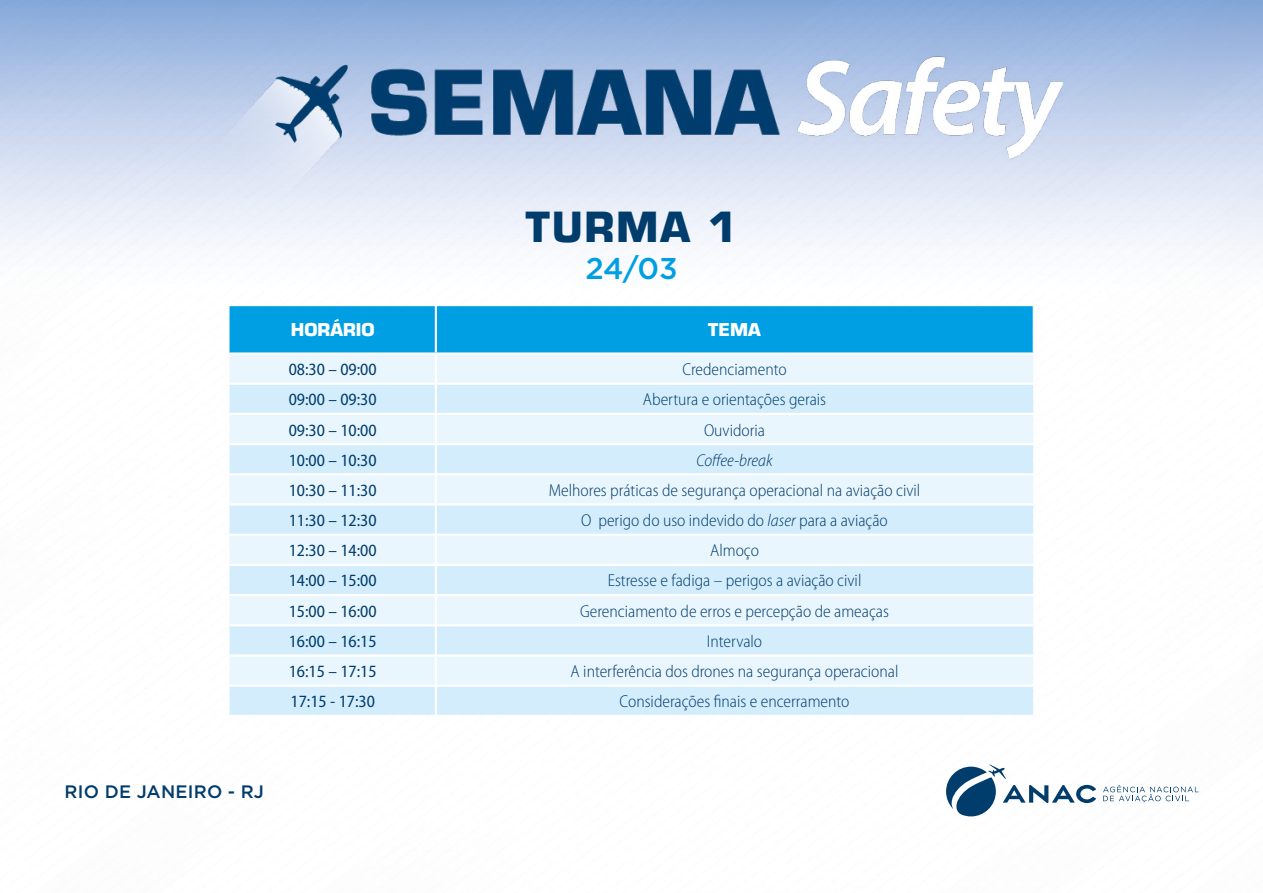
<style>
.page{position:relative;width:1263px;height:893px;background:#fff}
.page>*{position:absolute;margin:0;border:0;box-sizing:border-box;transform-origin:0 0}
.t1{font:700 40.5px "Eurostile";letter-spacing:.04em;color:#003c6c}
.t2{font:500 30px "Gotham HTF";color:#009fe3}
.t3{font:500 18px "Gotham HTF";letter-spacing:.015em;color:#003c6d}
.t4{font:300 semi-condensed 17.25px "Myriad Pro";color:#003c6c}
.t5{font:semi-condensed 17.25px "Myriad Pro";color:#003c6c}
.t6{font:italic 300 semi-condensed 17.25px "Myriad Pro";color:#003c6c}
.t7{font:700 17.25px "Eurostile";color:#fff}
.s1{font-style:italic}
</style>
<div class="page">
<img style="left:201px;top:45px;width:861px;height:176px">
<svg style="left:946px;top:764px;width:150px;height:52px"></svg>
<svg style="left:1103px;top:785px;width:95px;height:17px"></svg>
<div style="left:229px;top:306px;width:804px;height:46px;background:#009fe3"></div>
<div style="left:229px;top:355px;width:804px;height:28px;background:#eaf6fe"></div>
<svg style="left:229px;top:385px;width:804px;height:330px;background:#def1fc"></svg>
<hr style="left:435px;top:355px;width:2px;height:28px;background:#fff">
<hr style="left:229px;top:413px;width:207px;height:2px;background:#fff">
<hr style="left:229px;top:443px;width:207px;height:2px;background:#fff">
<hr style="left:229px;top:473px;width:207px;height:2px;background:#fff">
<hr style="left:229px;top:503px;width:207px;height:3px;background:#fff">
<hr style="left:229px;top:534px;width:207px;height:2px;background:#fff">
<hr style="left:229px;top:564px;width:207px;height:2px;background:#fff">
<hr style="left:229px;top:594px;width:207px;height:2px;background:#fff">
<hr style="left:229px;top:624px;width:207px;height:2px;background:#fff">
<hr style="left:229px;top:654px;width:207px;height:3px;background:#fff">
<hr style="left:229px;top:685px;width:207px;height:2px;background:#fff">
<hr style="left:435px;top:306px;width:2px;height:46px;background:#fff">
<hr style="left:435px;top:385px;width:2px;height:28px;background:#fff">
<hr style="left:435px;top:445px;width:2px;height:28px;background:#fff">
<hr style="left:435px;top:506px;width:2px;height:28px;background:#fff">
<hr style="left:435px;top:566px;width:2px;height:28px;background:#fff">
<hr style="left:435px;top:415px;width:2px;height:28px;background:#fff">
<hr style="left:436px;top:413px;width:597px;height:2px;background:#fff">
<hr style="left:436px;top:443px;width:597px;height:2px;background:#fff">
<hr style="left:435px;top:475px;width:2px;height:28px;background:#fff">
<hr style="left:436px;top:473px;width:597px;height:2px;background:#fff">
<hr style="left:436px;top:503px;width:597px;height:3px;background:#fff">
<hr style="left:435px;top:536px;width:2px;height:28px;background:#fff">
<hr style="left:435px;top:596px;width:2px;height:28px;background:#fff">
<hr style="left:435px;top:626px;width:2px;height:28px;background:#fff">
<hr style="left:435px;top:657px;width:2px;height:28px;background:#fff">
<hr style="left:435px;top:687px;width:2px;height:28px;background:#fff">
<hr style="left:436px;top:534px;width:597px;height:2px;background:#fff">
<hr style="left:436px;top:594px;width:597px;height:2px;background:#fff">
<hr style="left:436px;top:564px;width:597px;height:2px;background:#fff">
<hr style="left:436px;top:624px;width:597px;height:2px;background:#fff">
<hr style="left:436px;top:654px;width:597px;height:3px;background:#fff">
<hr style="left:436px;top:685px;width:597px;height:2px;background:#fff">
<h1 class="t1" style="left:526px;top:201px;width:213px">TURMA 1</h1>
<h2 class="t2" style="left:585px;top:251px;width:94px">24/03</h2>
<p class="t7" style="left:291px;top:319px;width:85px">HORÁRIO</p>
<p class="t7" style="left:708px;top:319px;width:54px">TEMA</p>
<p class="t5" style="left:289px;top:359px;width:89px">08:30 – 09:00</p>
<p class="t4" style="left:682px;top:359px;width:106px">Credenciamento</p>
<p class="t5" style="left:289px;top:389px;width:89px">09:00 – 09:30</p>
<p class="t4" style="left:643px;top:389px;width:185px">Abertura e orientações gerais</p>
<p class="t5" style="left:289px;top:419px;width:89px">09:30 – 10:00</p>
<p class="t4" style="left:704px;top:419px;width:63px">Ouvidoria</p>
<p class="t5" style="left:289px;top:449px;width:89px">10:00 – 10:30</p>
<p class="t6" style="left:696px;top:450px;width:78px">Coffee-break</p>
<p class="t5" style="left:289px;top:480px;width:89px">10:30 – 11:30</p>
<p class="t4" style="left:549px;top:480px;width:373px">Melhores práticas de segurança operacional na aviação civil</p>
<p class="t5" style="left:289px;top:510px;width:89px">11:30 – 12:30</p>
<p class="t4" style="left:581px;top:510px;width:308px">O perigo do uso indevido do <span class="s1">laser</span> para a aviação</p>
<p class="t5" style="left:289px;top:540px;width:89px">12:30 – 14:00</p>
<p class="t4" style="left:710px;top:540px;width:50px">Almoço</p>
<p class="t5" style="left:289px;top:570px;width:89px">14:00 – 15:00</p>
<p class="t4" style="left:608px;top:570px;width:255px">Estresse e fadiga – perigos a aviação civil</p>
<p class="t5" style="left:289px;top:600px;width:89px">15:00 – 16:00</p>
<p class="t4" style="left:580px;top:601px;width:310px">Gerenciamento de erros e percepção de ameaças</p>
<p class="t5" style="left:289px;top:630px;width:89px">16:00 – 16:15</p>
<p class="t4" style="left:707px;top:631px;width:57px">Intervalo</p>
<p class="t5" style="left:289px;top:661px;width:89px">16:15 – 17:15</p>
<p class="t4" style="left:571px;top:661px;width:329px">A interferência dos drones na segurança operacional</p>
<p class="t5" style="left:290px;top:691px;width:86px">17:15 - 17:30</p>
<p class="t4" style="left:619px;top:691px;width:231px">Considerações finais e encerramento</p>
<p class="t3" style="left:64px;top:781px;width:201px">RIO DE JANEIRO - RJ</p>
</div>
